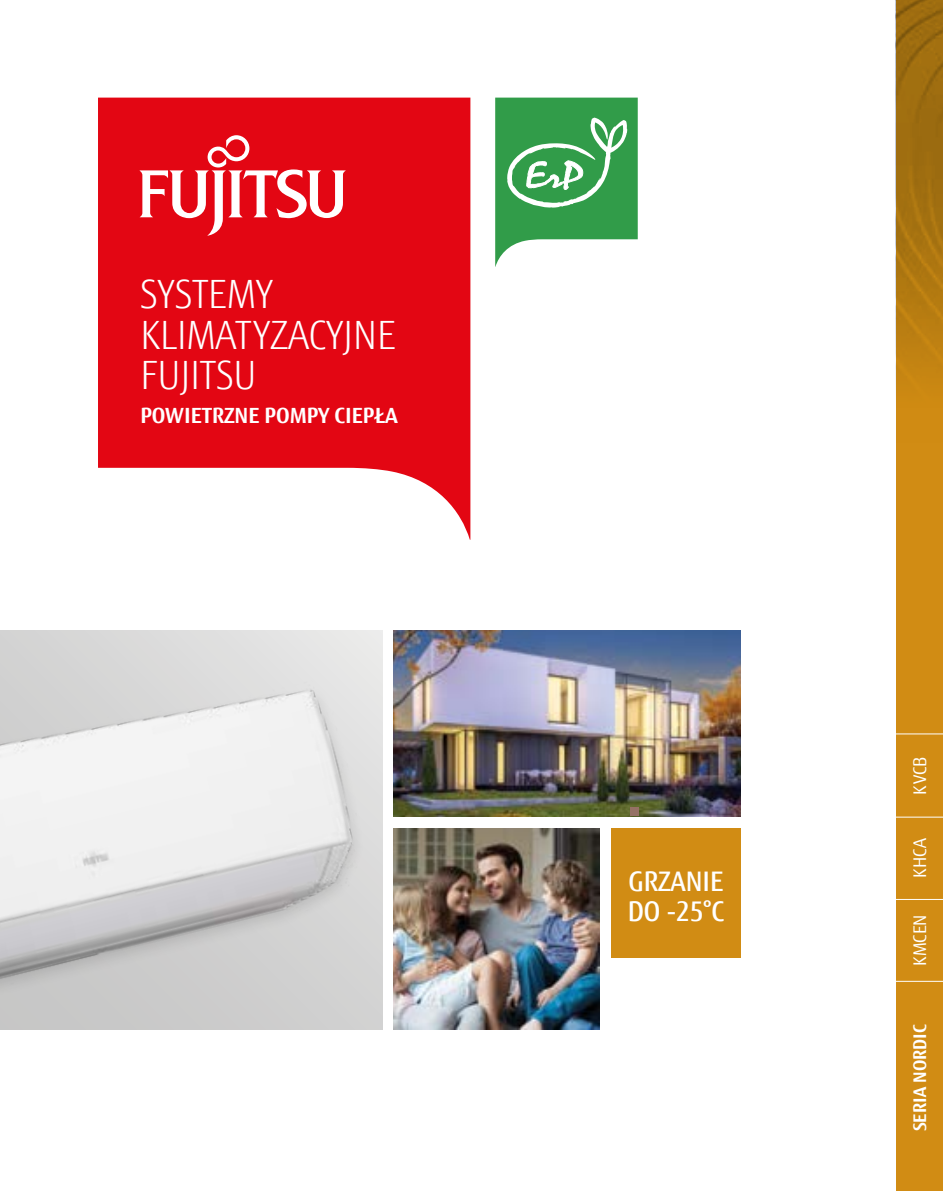
<style>
.page{position:relative;width:943px;height:1191px;background:#fff}
.page>*{position:absolute;margin:0;border:0;box-sizing:border-box;transform-origin:0 0}
.t1{font:300 39.02px/40.8px "Fujitsu Sans";color:#fff;scale:.96 1}
.t2{font:500 27.12px "Fujitsu Sans";color:#fff;scale:.96 1}
.t3{font:500 26.95px "Fujitsu Sans";color:#fff;scale:.96 1}
.t4{font:700 21px "Fujitsu Sans";color:#fff}
.t5{font:17.5px "Fujitsu Sans";letter-spacing:.005em;color:#fff}
.t6{font:700 17.5px "Fujitsu Sans";letter-spacing:.005em;color:#fff}
</style>
<div class="page">
<svg style="left:98px;top:98px;width:372px;height:442px;fill:#e30613"></svg>
<svg style="left:139px;top:135px;width:207px;height:101px"></svg>
<svg style="left:495px;top:98px;width:142px;height:169px"></svg>
<div style="left:896px;top:0;width:47px;height:1191px;background:#d18c14"></div>
<img style="left:399px;top:630px;width:341px;height:186px">
<img style="left:393px;top:828px;width:206px;height:201px">
<hr style="left:894px;top:899px;width:49px;height:1px;background:#fff">
<hr style="left:894px;top:816px;width:49px;height:1px;background:#fff">
<hr style="left:894px;top:733px;width:49px;height:1px;background:#fff">
<hr style="left:894px;top:981px;width:49px;height:1px;background:#fff">
<div style="left:611px;top:828px;width:129px;height:129px;background:#d18c14"></div>
<div style="left:630px;top:807px;width:9px;height:8px;background:#957165"></div>
<img style="left:895px;top:0;width:48px;height:382px">
<div style="left:0;top:684px;width:366px;height:362px;background:#000;opacity:.12"></div>
<img style="left:0;top:630px;width:399px;height:382px">
<p class="t1" style="left:140px;top:274px;width:268px">SYSTEMY<br>KLIMATYZACYJNE<br>FUJITSU</p>
<p class="t4" style="left:140px;top:401px;width:259px">POWIETRZNE POMPY CIEPŁA</p>
<p class="t3" style="left:628px;top:864px;width:100px">GRZANIE</p>
<p class="t2" style="left:627px;top:893px;width:102px">DO -25°C</p>
<p class="t5" style="left:909px;top:794px;width:39px;rotate:-90deg">KVCB</p>
<p class="t5" style="left:909px;top:878px;width:42px;rotate:-90deg">KHCA</p>
<p class="t5" style="left:909px;top:966px;width:54px;rotate:-90deg">KMCEN</p>
<p class="t6" style="left:908px;top:1131px;width:109px;rotate:-90deg">SERIA NORDIC</p>
</div>
